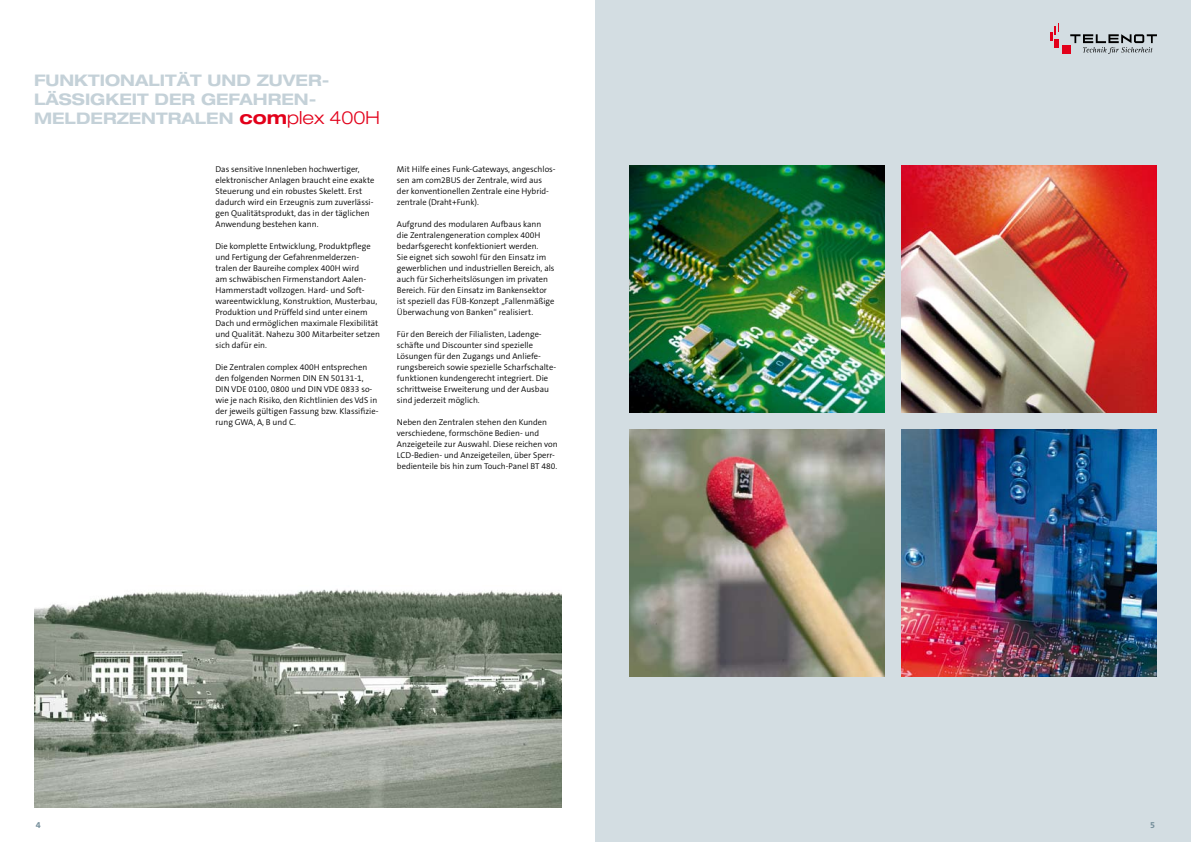
<style>
.page{position:relative;width:1191px;height:842px;background:#fff}
.page>*{position:absolute;margin:0;border:0;box-sizing:border-box;transform-origin:0 0}
.t1{font:700 expanded 16px/18.9px "Helvetica Neue";color:#c4d1d8}
.t2{font:700 9px "The Sans B7";color:#738d99}
.t3{font:300 8.5px/11px "The Sans B4";color:#000}
.s1{font-size:18px;color:#e2001a}
.s2{font-weight:300;font-size:18px;color:#e2001a}
</style>
<div class="page">
<div style="left:595px;top:0;width:596px;height:842px;background:#d3dde2"></div>
<img style="left:629px;top:166px;width:255px;height:246px">
<img style="left:629px;top:429px;width:255px;height:247px">
<img style="left:901px;top:429px;width:256px;height:247px">
<img style="left:901px;top:166px;width:256px;height:246px">
<img style="left:34px;top:589px;width:527px;height:219px">
<div style="left:1061px;top:45px;width:9px;height:9px;background:#e2001a"></div>
<svg style="left:1050px;top:23px;width:9px;height:18px"></svg>
<div style="left:1054px;top:39px;width:5px;height:9px;background:#e2001a"></div>
<svg style="left:1070px;top:34px;width:87px;height:20px"></svg>
<h1 class="t1" style="left:34px;top:71px;width:347px">FUNKTIONALITÄT UND ZUVER-<br>LÄSSIGKEIT DER GEFAHREN-<br>MELDERZENTRALEN <span class="s1">com</span><span class="s2">plex 400H</span></h1>
<p class="t3" style="left:215px;top:164px;width:160px">Das sensitive Innenleben hochwertiger, elektronischer Anlagen braucht eine exakte Steuerung und ein robustes Skelett. Erst dadurch wird ein Erzeugnis zum zuverlässi&shy;gen Qualitätsprodukt, das in der täglichen Anwendung bestehen kann.</p>
<p class="t3" style="left:215px;top:241px;width:166px">Die komplette Entwicklung, Produktpflege und Fertigung der Gefahrenmelderzen&shy;tralen der Baureihe complex 400H wird<br>am schwäbischen Firmenstandort Aalen-Hammerstadt vollzogen. Hard- und Soft&shy;wareentwicklung, Konstruktion, Musterbau, Produktion und Prüffeld sind unter einem Dach und ermöglichen maximale Flexibilität und Qualität. Nahezu 300 Mitarbeiter setzen sich dafür ein.</p>
<p class="t3" style="left:215px;top:362px;width:164px">Die Zentralen complex 400H entsprechen den folgenden Normen DIN EN 50131-1, DIN VDE 0100, 0800 und DIN VDE 0833 so&shy;wie je nach Risiko, den Richtlinien des VdS in der jeweils gültigen Fassung bzw. Klassifizie&shy;rung GWA, A, B und C.</p>
<p class="t3" style="left:397px;top:164px;width:160px">Mit Hilfe eines Funk-Gateways, angeschlos&shy;sen am com2BUS der Zentrale, wird aus der konventionellen Zentrale eine Hybrid&shy;zentrale (Draht+Funk).</p>
<p class="t3" style="left:397px;top:219px;width:159px">Aufgrund des modularen Aufbaus kann die Zentralengeneration complex 400H bedarfsgerecht konfektioniert werden.<br>Sie eignet sich sowohl für den Einsatz im gewerblichen und industriellen Bereich, als auch für Sicherheitslösungen im privaten Bereich. Für den Einsatz im Bankensektor ist speziell das FÜB-Konzept „Fallenmäßige Überwachung von Banken“ realisiert.</p>
<p class="t3" style="left:397px;top:329px;width:161px">Für den Bereich der Filialisten, Ladenge&shy;schäfte und Discounter sind spezielle Lösungen für den Zugangs und Anliefe&shy;rungsbereich sowie spezielle Scharfschalte&shy;funktionen kundengerecht integriert. Die schrittweise Erweiterung und der Ausbau sind jederzeit möglich.</p>
<p class="t3" style="left:397px;top:417px;width:162px">Neben den Zentralen stehen den Kunden verschiedene, formschöne Bedien- und Anzeigeteile zur Auswahl. Diese reichen von LCD-Bedien- und Anzeigeteilen, über Sperr&shy;bedienteile bis hin zum Touch-Panel BT 480.</p>
<p class="t2" style="left:36px;top:820px;width:6px">4</p>
<p class="t2" style="left:1150px;top:820px;width:6px">5</p>
</div>
